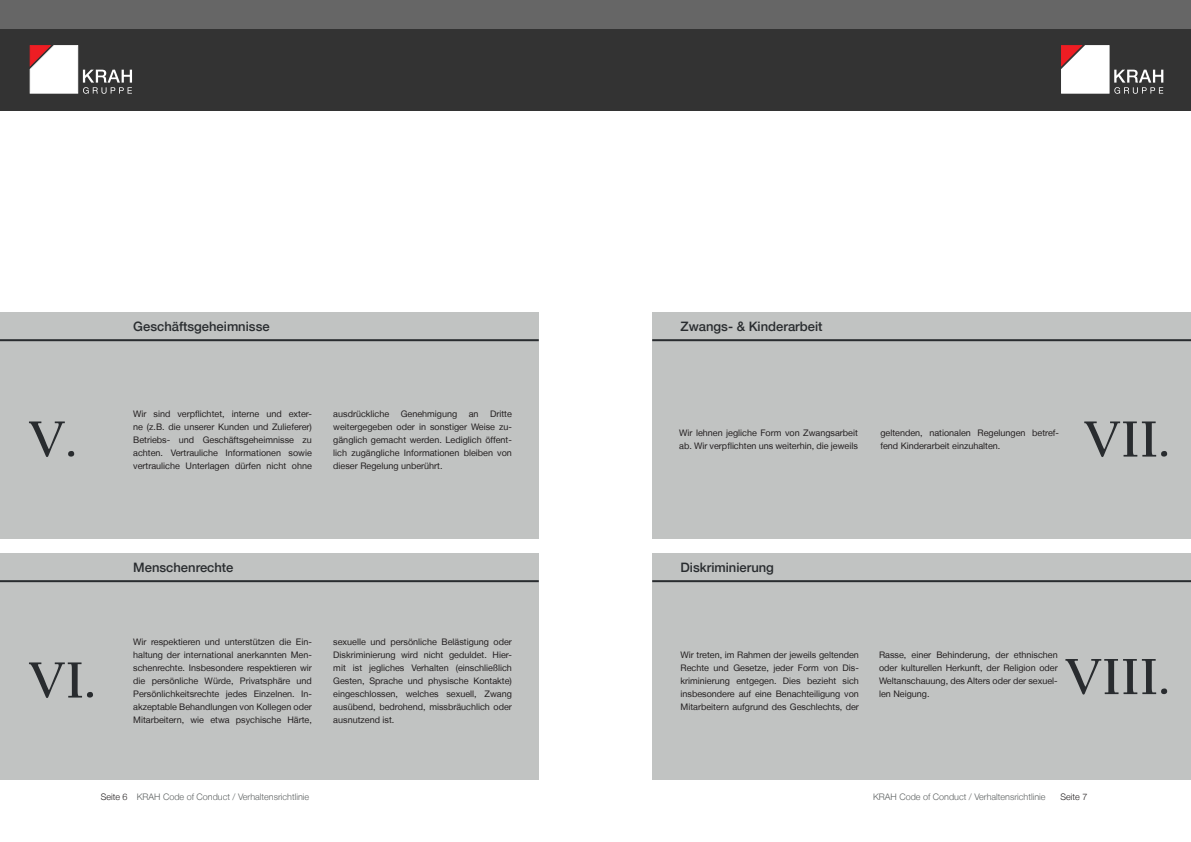
<style>
.page{position:relative;width:1191px;height:842px;background:#fff}
.page>*{position:absolute;margin:0;border:0;box-sizing:border-box;transform-origin:0 0}
.t1{font:700 53px "Californian FB";color:#292c2f}
.t2{font:500 13px "Helvetica Neue LT";color:#292c2f}
.t3{font:9px/13px "Helvetica Neue LT";color:#231f20;text-align:justify}
.t4{font:300 9px "Helvetica Neue LT";color:#5d6161}
.t5{font:300 9px "Helvetica Neue LT";color:#231f20}
.s1{color:#231f20}
</style>
<div class="page">
<div style="left:0;top:28px;width:596px;height:83px;background:#333"></div>
<svg style="left:30px;top:45px;width:102px;height:49px"></svg>
<div style="left:0;top:0;width:604px;height:28px;background:#666"></div>
<div style="left:596px;top:28px;width:595px;height:83px;background:#333"></div>
<svg style="left:1061px;top:45px;width:102px;height:49px"></svg>
<div style="left:587px;top:0;width:604px;height:28px;background:#666"></div>
<div style="left:0;top:312px;width:539px;height:227px;background:#c1c3c2"></div>
<div style="left:0;top:553px;width:539px;height:227px;background:#c1c3c2"></div>
<div style="left:652px;top:312px;width:539px;height:227px;background:#c1c3c2"></div>
<div style="left:652px;top:553px;width:539px;height:227px;background:#c1c3c2"></div>
<hr style="left:0;top:339px;width:539px;height:2px;background:#292c2f">
<hr style="left:0;top:580px;width:539px;height:2px;background:#292c2f">
<hr style="left:652px;top:580px;width:539px;height:2px;background:#292c2f">
<hr style="left:652px;top:339px;width:539px;height:2px;background:#292c2f">
<h2 class="t2" style="left:133px;top:318px;width:138px">Geschäftsgeheimnisse</h2>
<h2 class="t2" style="left:680px;top:318px;width:143px">Zwangs- &amp; Kinderarbeit</h2>
<p class="t3" style="left:133px;top:407px;width:180px">Wir sind verpflichtet, interne und exter&shy;ne (z.B. die unserer Kunden und Zulieferer)<br>Betriebs- und Geschäftsgeheimnisse zu achten. Vertrauliche Informationen sowie vertrauliche Unterlagen dürfen nicht ohne</p>
<p class="t3" style="left:333px;top:407px;width:57px">ausdrückliche</p>
<p class="t3" style="left:401px;top:407px;width:58px">Genehmigung</p>
<p class="t3" style="left:469px;top:407px;width:11px">an</p>
<p class="t3" style="left:333px;top:407px;width:180px;text-indent:157px">Dritte weitergegeben oder in sonstiger Weise zu&shy;gänglich gemacht werden. Lediglich öffent&shy;lich zugängliche Informationen bleiben von dieser Regelung unberührt.</p>
<h1 class="t1" style="left:28px;top:409px;width:50px">V.</h1>
<h1 class="t1" style="left:1083px;top:409px;width:88px">VII.</h1>
<p class="t3" style="left:880px;top:426px;width:180px">geltenden, nationalen Regelungen betref&shy;fend Kinderarbeit einzuhalten.</p>
<p class="t3" style="left:679px;top:426px;width:180px">Wir lehnen jegliche Form von Zwangsarbeit ab. Wir verpflichten uns weiterhin, die jeweils</p>
<h2 class="t2" style="left:133px;top:559px;width:102px">Menschenrechte</h2>
<h2 class="t2" style="left:680px;top:559px;width:95px">Diskriminierung</h2>
<p class="t3" style="left:133px;top:635px;width:180px">Wir respektieren und unterstützen die Ein&shy;haltung der international anerkannten Men&shy;schenrechte. Insbesondere respektieren wir die persönliche Würde, Privatsphäre und Persönlichkeitsrechte jedes Einzelnen. In&shy;akzeptable Behandlungen von Kollegen oder Mitarbeitern, wie etwa psychische Härte,</p>
<p class="t3" style="left:333px;top:635px;width:180px">sexuelle und persönliche Belästigung oder Diskriminierung wird nicht geduldet. Hier&shy;mit ist jegliches Verhalten (einschließlich Gesten, Sprache und physische Kontakte) eingeschlossen, welches sexuell, Zwang ausübend, bedrohend, missbräuchlich oder ausnutzend ist.</p>
<h1 class="t1" style="left:28px;top:650px;width:69px">VI.</h1>
<p class="t3" style="left:680px;top:648px;width:180px">Wir treten, im Rahmen der jeweils geltenden Rechte und Gesetze, jeder Form von Dis&shy;kriminierung entgegen. Dies bezieht sich insbesondere auf eine Benachteiligung von Mitarbeitern aufgrund des Geschlechts, der</p>
<p class="t3" style="left:879px;top:648px;width:180px">Rasse, einer Behinderung, der ethnischen oder kulturellen Herkunft, der Religion oder Weltanschauung, des Alters oder der sexuel&shy;len Neigung.</p>
<h1 class="t1" style="left:1064px;top:647px;width:107px">VIII.</h1>
<p class="t4" style="left:101px;top:791px;width:210px"><span class="s1">Seite 6</span> KRAH Code of Conduct / Verhaltensrichtlinie</p>
<p class="t4" style="left:873px;top:791px;width:174px">KRAH Code of Conduct / Verhaltensrichtlinie</p>
<p class="t5" style="left:1060px;top:791px;width:28px">Seite 7</p>
</div>
